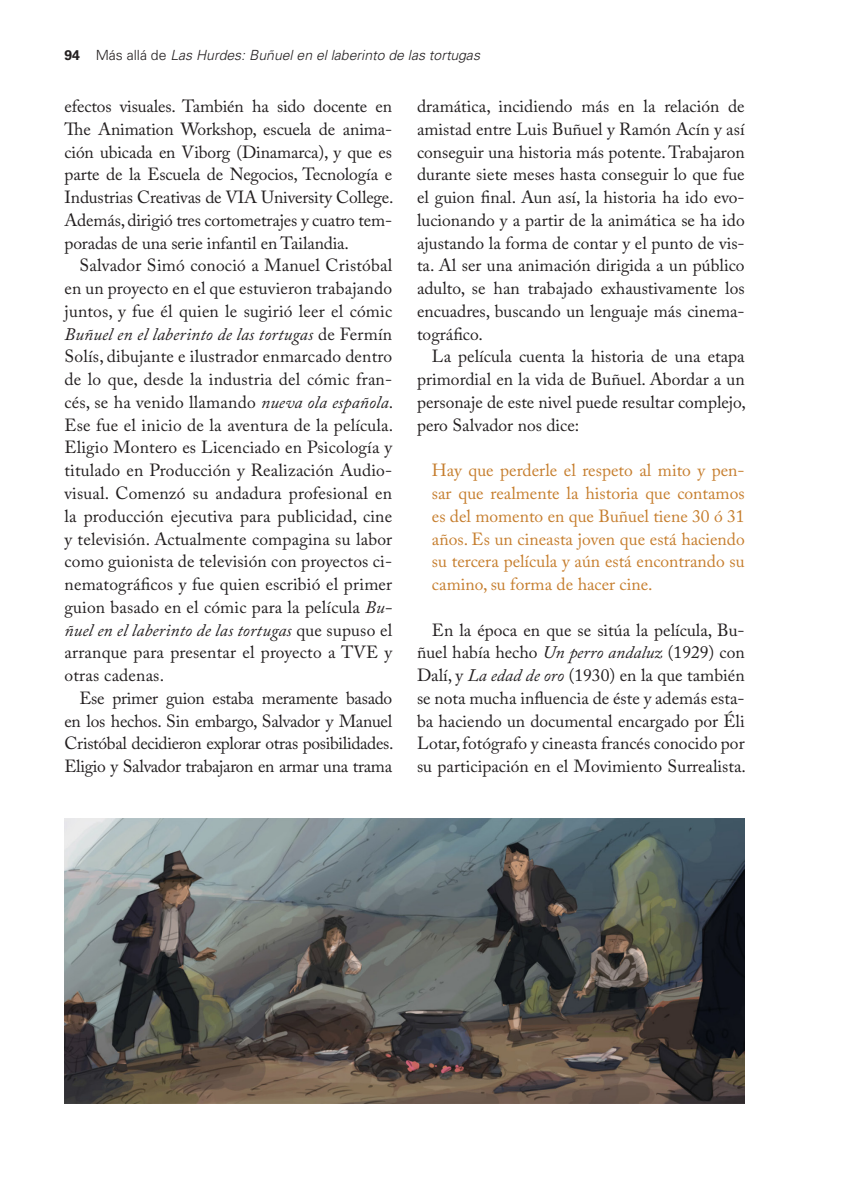
<style>
.page{position:relative;width:844px;height:1191px;background:#fff}
.page>*{position:absolute;margin:0;border:0;box-sizing:border-box;transform-origin:0 0}
.texto_común{font:17.5px/22.8px "Adobe Caslon Pro";color:#231f20;text-align:justify}
.texto_común_SIN-_Cop{font:17.5px/22.8px "Adobe Caslon Pro";color:#231f20;text-align:justify}
.Citas{font:17.5px/22.8px "Adobe Caslon Pro";color:#c67e2e;text-align:justify}
.texto_común_SIN-_Cop-2{font:17.5px "Adobe Caslon Pro";letter-spacing:-.02em;color:#231f20}
.t1{font:italic 300 14px "Univers LT Std";color:#231f20}
.t2{font:700 14px "Univers LT Std";color:#231f20}
.s1{font-style:normal}
.s2{font-style:italic}
</style>
<div class="page">
<img style="left:64px;top:818px;width:680px;height:285px">
<p class="t2" style="left:64px;top:47px;width:17px">94</p>
<p class="t1" style="left:96px;top:46px;width:385px"><span class="s1">Más allá de</span> Las Hurdes: Buñuel en el laberinto de las tortugas</p>
<p class="texto_común" style="left:64px;top:95px;width:330px">efectos visuales. También ha sido docente en The Animation Workshop, escuela de anima&shy;ción ubicada en Viborg (Dinamarca), y que es parte de la Escuela de Negocios, Tecnología e Industrias Creativas de VIA University College.<br>Además, dirigió tres cortometrajes y cuatro tem&shy;poradas de una serie infantil en Tailandia.</p>
<p class="texto_común" style="left:64px;top:254px;width:330px;text-indent:15px">Salvador Simó conoció a Manuel Cristóbal en un proyecto en el que estuvieron trabajando juntos, y fue él quien le sugirió leer el cómic <span class="s2">Buñuel en el laberinto de las tortugas</span> de Fermín Solís, dibujante e ilustrador enmarcado dentro de lo que, desde la industria del cómic fran&shy;cés, se ha venido llamando <span class="s2">nueva ola española</span>.<br>Ese fue el inicio de la aventura de la película.<br>Eligio Montero es Licenciado en Psicología y titulado en Producción y Realización Audio&shy;visual. Comenzó su andadura profesional en la producción ejecutiva para publicidad, cine y televisión. Actualmente compagina su labor como guionista de televisión con proyectos ci&shy;nematográficos y fue quien escribió el primer guion basado en el cómic para la película <span class="s2">Bu&shy;ñuel en el laberinto de las tortugas</span> que supuso el arranque para presentar el proyecto a TVE y otras cadenas.</p>
<p class="texto_común" style="left:64px;top:686px;width:330px;text-indent:15px">Ese primer guion estaba meramente basado en los hechos. Sin embargo, Salvador y Manuel Cristóbal decidieron explorar otras posibilidades.</p>
<p class="texto_común_SIN-_Cop-2" style="left:64px;top:756px;width:329px">Eligio y Salvador trabajaron en armar una trama</p>
<p class="texto_común_SIN-_Cop" style="left:417px;top:95px;width:329px">dramática, incidiendo más en la relación de amistad entre Luis Buñuel y Ramón Acín y así conseguir una historia más potente. Trabajaron durante siete meses hasta conseguir lo que fue el guion final. Aun así, la historia ha ido evo&shy;lucionando y a partir de la animática se ha ido ajustando la forma de contar y el punto de vis&shy;ta. Al ser una animación dirigida a un público adulto, se han trabajado exhaustivamente los encuadres, buscando un lenguaje más cinema&shy;tográfico.</p>
<p class="texto_común" style="left:417px;top:345px;width:330px;text-indent:15px">La película cuenta la historia de una etapa primordial en la vida de Buñuel. Abordar a un personaje de este nivel puede resultar complejo, pero Salvador nos dice:</p>
<p class="Citas" style="left:432px;top:459px;width:314px">Hay que perderle el respeto al mito y pen&shy;sar que realmente la historia que contamos es del momento en que Buñuel tiene 30 ó 31 años. Es un cineasta joven que está haciendo su tercera película y aún está encontrando su camino, su forma de hacer cine.</p>
<p class="texto_común" style="left:417px;top:618px;width:330px;text-indent:15px">En la época en que se sitúa la película, Bu&shy;ñuel había hecho <span class="s2">Un perro andaluz</span> (1929) con Dalí, y <span class="s2">La edad de oro</span> (1930) en la que también se nota mucha influencia de éste y además esta&shy;ba haciendo un documental encargado por Éli Lotar, fotógrafo y cineasta francés conocido por su participación en el Movimiento Surrealista.</p>
</div>
